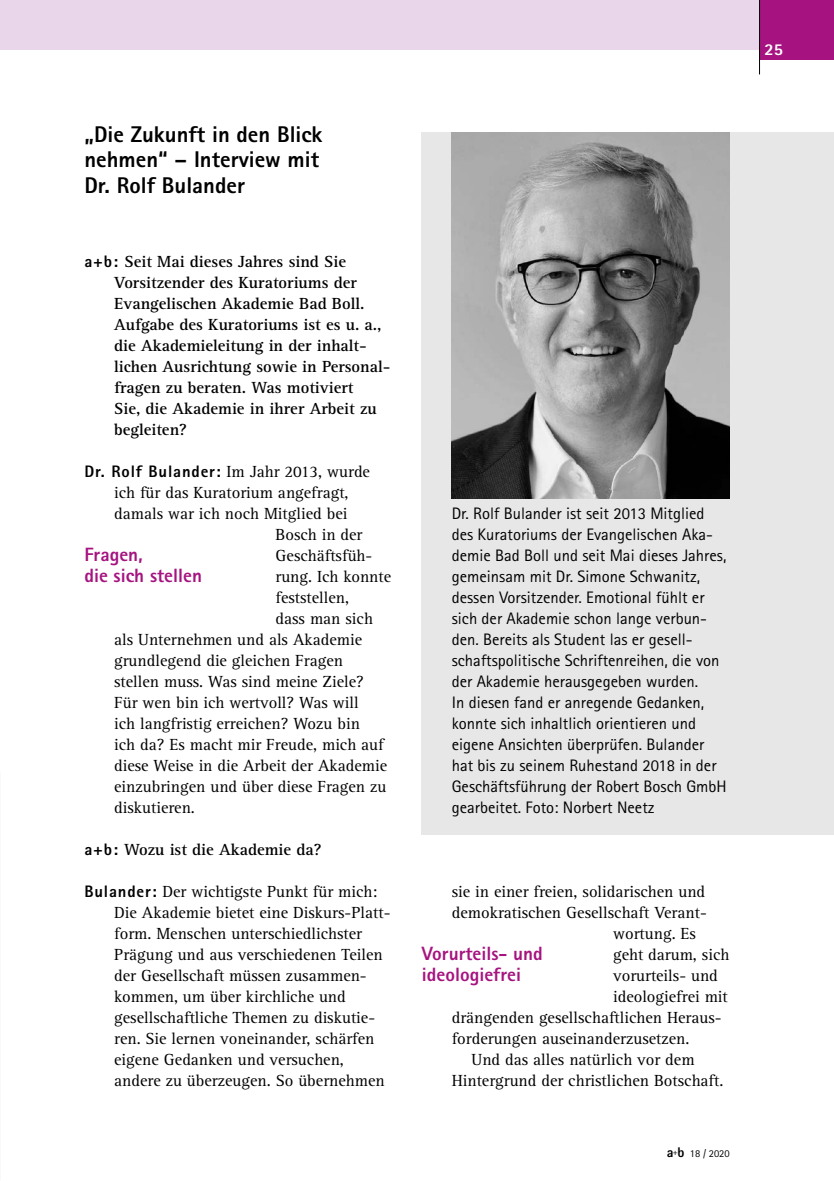
<style>
.page{position:relative;width:834px;height:1181px;background:#fff}
.page>*{position:absolute;margin:0;border:0;box-sizing:border-box;transform-origin:0 0}
.t1{font:800 22.75px/25.4px "Agfa Rotis Sans Serif";color:#000}
.t2{font:800 19.25px/21px "Agfa Rotis Sans Serif";color:#a61380}
.t3{font:16.62px/21px "Rotis Serif Pro";color:#000}
.t4{font:16.62px/21px "Agfa Rotis Sans Serif";color:#000}
.t5{font:700 16.62px/21px "Rotis Serif Pro";color:#000}
.t6{font:800 16.62px "Agfa Rotis Sans Serif";letter-spacing:.05em;color:#000}
.t7{font:800 16.62px "Agfa Rotis Sans Serif";color:#fff}
.t8{font:10.5px "Agfa Rotis Sans Serif";color:#000}
.s1{font-family:"Agfa Rotis Sans Serif";font-weight:800}
.s2{font-family:"Rotis Serif Pro";font-weight:400}
.s3{font-weight:800;font-size:14px}
</style>
<div class="page">
<div style="left:0;top:0;width:759px;height:50px;background:#ead6ea"></div>
<div style="left:759px;top:0;width:74px;height:60px;background:#a61380"></div>
<hr style="left:759px;top:0;width:1px;height:74px;background:#000">
<div style="left:422px;top:132px;width:411px;height:702px;background:#e7e7e7"></div>
<img style="left:451px;top:132px;width:278px;height:366px">
<h1 class="t1" style="left:84px;top:121px;width:240px">„Die Zukunft in den Blick nehmen“ – Interview mit<br>Dr. Rolf Bulander</h1>
<p class="t5" style="left:114px;top:251px;width:278px;text-indent:-30px"><span class="s1">a+b:</span> Seit Mai dieses Jahres sind Sie<br>Vorsitzender des Kuratoriums der<br>Evangelischen Akademie Bad Boll.<br>Aufgabe des Kuratoriums ist es u. a., die Akademieleitung in der inhalt&shy;lichen Ausrichtung sowie in Personal&shy;fragen zu beraten. Was motiviert<br>Sie, die Akademie in ihrer Arbeit zu begleiten?</p>
<p class="t6" style="left:84px;top:461px;width:287px">Dr. Rolf Bulander: <span class="s2">Im Jahr 2013, wurde</span></p>
<p class="t3" style="left:114px;top:482px;width:236px">ich für das Kuratorium angefragt,</p>
<p class="t3" style="left:114px;top:503px;width:235px">damals war ich noch Mitglied bei</p>
<p class="t3" style="left:275px;top:524px;width:88px">Bosch in der</p>
<p class="t3" style="left:275px;top:545px;width:98px">Geschäftsfüh-</p>
<p class="t3" style="left:275px;top:566px;width:117px">rung. Ich konnte</p>
<p class="t3" style="left:275px;top:587px;width:75px">feststellen,</p>
<p class="t3" style="left:275px;top:608px;width:99px">dass man sich</p>
<p class="t3" style="left:114px;top:629px;width:249px">als Unternehmen und als Akademie</p>
<p class="t3" style="left:114px;top:650px;width:230px">grundlegend die gleichen Fragen</p>
<p class="t3" style="left:114px;top:671px;width:251px">stellen muss. Was sind meine Ziele?</p>
<p class="t3" style="left:114px;top:692px;width:246px">Für wen bin ich wertvoll? Was will</p>
<p class="t3" style="left:114px;top:713px;width:247px">ich langfristig erreichen? Wozu bin</p>
<p class="t3" style="left:114px;top:734px;width:271px">ich da? Es macht mir Freude, mich auf</p>
<p class="t3" style="left:114px;top:755px;width:274px">diese Weise in die Arbeit der Akademie</p>
<p class="t3" style="left:114px;top:776px;width:274px">einzubringen und über diese Fragen zu</p>
<p class="t3" style="left:114px;top:797px;width:82px">diskutieren.</p>
<p class="t5" style="left:84px;top:839px;width:238px"><span class="s1">a+b:</span> Wozu ist die Akademie da?</p>
<p class="t3" style="left:114px;top:881px;width:278px;text-indent:-30px"><span class="s1">Bulander:</span> Der wichtigste Punkt für mich:<br>Die Akademie bietet eine Diskurs-Platt&shy;form. Menschen unterschiedlichster Prägung und aus verschiedenen Teilen der Gesellschaft müssen zusammen&shy;kommen, um über kirchliche und gesellschaftliche Themen zu diskutie&shy;ren. Sie lernen voneinander, schärfen eigene Gedanken und versuchen, andere zu überzeugen. So übernehmen</p>
<p class="t3" style="left:451px;top:881px;width:255px">sie in einer freien, solidarischen und</p>
<p class="t4" style="left:451px;top:503px;width:276px">Dr. Rolf Bulander ist seit 2013 Mitglied des Kuratoriums der Evangelischen Aka&shy;demie Bad Boll und seit Mai dieses Jahres, gemeinsam mit Dr. Simone Schwanitz, dessen Vorsitzender. Emotional fühlt er sich der Akademie schon lange verbun&shy;den. Bereits als Student las er gesell&shy;schaftspolitische Schriftenreihen, die von der Akademie herausgegeben wurden.<br>In diesen fand er anregende Gedanken, konnte sich inhaltlich orientieren und eigene Ansichten überprüfen. Bulander hat bis zu seinem Ruhestand 2018 in der Geschäftsführung der Robert Bosch GmbH gearbeitet. Foto: Norbert Neetz</p>
<p class="t2" style="left:84px;top:544px;width:119px">Fragen,<br>die sich stellen</p>
<p class="t3" style="left:451px;top:902px;width:256px">demokratischen Gesellschaft Verant-</p>
<p class="t3" style="left:613px;top:923px;width:84px">wortung. Es</p>
<p class="t3" style="left:613px;top:944px;width:118px">geht darum, sich</p>
<p class="t3" style="left:613px;top:965px;width:106px">vorurteils- und</p>
<p class="t3" style="left:613px;top:986px;width:116px">ideologiefrei mit</p>
<p class="t3" style="left:451px;top:1007px;width:271px">drängenden gesellschaftlichen Heraus-</p>
<p class="t3" style="left:451px;top:1028px;width:239px">forderungen auseinanderzusetzen.</p>
<p class="t3" style="left:471px;top:1049px;width:224px">Und das alles natürlich vor dem</p>
<p class="t3" style="left:451px;top:1070px;width:273px">Hintergrund der christlichen Botschaft.</p>
<p class="t2" style="left:422px;top:943px;width:122px">Vorurteils- und ideologiefrei</p>
<p class="t8" style="left:666px;top:1147px;width:64px"><span class="s3">a</span><sup>+</sup><span class="s3">b</span> 18 / 2020</p>
<p class="t7" style="left:764px;top:38px;width:20px">25</p>
</div>
